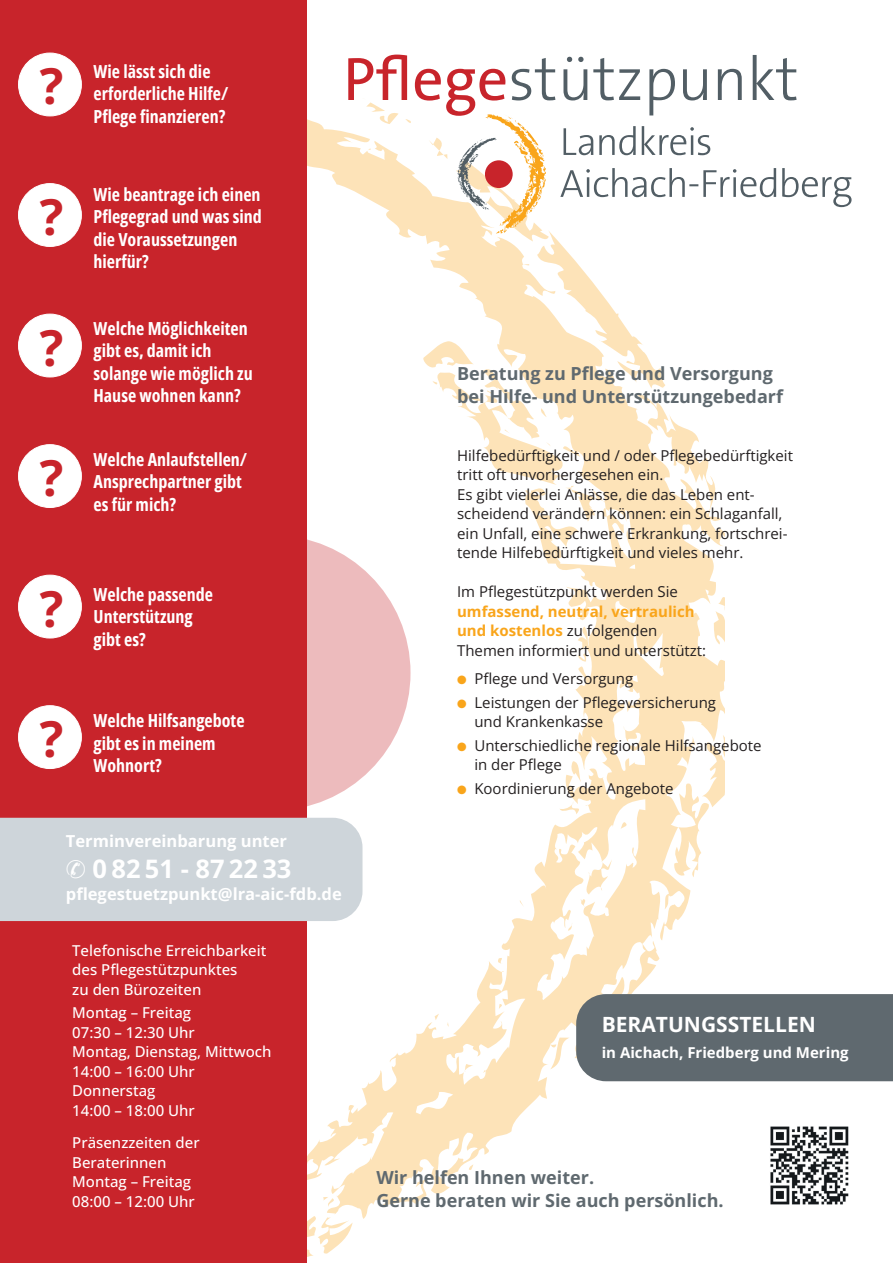
<style>
.page{position:relative;width:893px;height:1263px;background:#fff}
.page>*{position:absolute;margin:0;border:0;box-sizing:border-box;transform-origin:0 0}
._71_Inhalt_Überschrift{font:700 49.5px "Open Sans";color:#c8242b}
._11_Grundtext_Regular{font:700 25.5px "Open Sans";color:#fff}
._11_Grundtext_Regular-2{font:700 21px "Open Sans";color:#fff}
._71_Inhalt_Überschrift-2{font:700 18px/22.5px "Open Sans Condensed";color:#fff}
._11_Grundtext_Regular-3{font:700 18px/22.5px "Open Sans";color:#5f696f}
._11_Grundtext_Regular-4{font:700 16.5px "Open Sans";color:#fff}
._71_Inhalt_Überschrift-3{font:15px/19.5px "Open Sans";color:#231f20}
._71_Inhalt_Überschrift-4{font:500 15px/19.5px "Open Sans";color:#fff}
._71_Inhalt_Überschrift-5{font:700 15px "Open Sans";color:#f9a51b}
._11_Grundtext_Regular-5{font:700 15px "Open Sans";color:#fff}
.s1{font-weight:400;color:#231f20}
.s2{color:#f9a51b}
</style>
<div class="page">
<svg style="left:307px;top:98px;width:417px;height:1158px"></svg>
<div style="left:0;top:0;width:307px;height:1263px;background:#c8242b"></div>
<svg style="left:348px;top:55px;width:59px;height:45px"></svg>
<svg style="left:415px;top:55px;width:436px;height:179px"></svg>
<div style="left:0;top:818px;width:362px;height:103px;background:#ced5da"></div>
<svg style="left:550px;top:994px;width:343px;height:87px;background:#6e7679"></svg>
<img style="left:770px;top:1126px;width:79px;height:79px">
<div style="left:19px;top:53px;width:62px;height:63px;background:#fff;border-radius:50%"></div>
<div style="left:18px;top:53px;width:64px;height:63px;border:1px solid #fff;border-radius:50%"></div>
<div style="left:19px;top:184px;width:62px;height:62px;background:#fff;border-radius:50%"></div>
<div style="left:18px;top:183px;width:64px;height:64px;border:1px solid #fff;border-radius:50%"></div>
<div style="left:19px;top:314px;width:62px;height:63px;background:#fff;border-radius:50%"></div>
<div style="left:18px;top:314px;width:64px;height:63px;border:1px solid #fff;border-radius:50%"></div>
<div style="left:19px;top:445px;width:62px;height:62px;background:#fff;border-radius:50%"></div>
<div style="left:18px;top:444px;width:64px;height:64px;border:1px solid #fff;border-radius:50%"></div>
<div style="left:19px;top:575px;width:62px;height:63px;background:#fff;border-radius:50%"></div>
<div style="left:18px;top:575px;width:64px;height:63px;border:1px solid #fff;border-radius:50%"></div>
<div style="left:19px;top:706px;width:62px;height:62px;background:#fff;border-radius:50%"></div>
<div style="left:18px;top:705px;width:64px;height:64px;border:1px solid #fff;border-radius:50%"></div>
<p class="_71_Inhalt_Überschrift" style="left:40px;top:53px;width:25px">?</p>
<p class="_71_Inhalt_Überschrift" style="left:40px;top:183px;width:25px">?</p>
<p class="_71_Inhalt_Überschrift" style="left:40px;top:314px;width:25px">?</p>
<p class="_71_Inhalt_Überschrift" style="left:40px;top:444px;width:25px">?</p>
<p class="_71_Inhalt_Überschrift" style="left:40px;top:575px;width:25px">?</p>
<p class="_71_Inhalt_Überschrift" style="left:40px;top:705px;width:25px">?</p>
<p class="_71_Inhalt_Überschrift-2" style="left:94px;top:60px;width:119px">Wie lässt sich die</p>
<p class="_71_Inhalt_Überschrift-2" style="left:94px;top:82px;width:136px">erforderliche Hilfe/</p>
<p class="_71_Inhalt_Überschrift-2" style="left:94px;top:105px;width:133px">Pflege finanzieren?</p>
<p class="_71_Inhalt_Überschrift-2" style="left:94px;top:183px;width:170px">Wie beantrage ich einen<br>Pflegegrad und was sind die Voraussetzungen hierfür?</p>
<p class="_71_Inhalt_Überschrift-2" style="left:94px;top:317px;width:156px">Welche Möglichkeiten</p>
<p class="_71_Inhalt_Überschrift-2" style="left:94px;top:339px;width:161px">gibt es, damit ich solange wie möglich zu</p>
<p class="_71_Inhalt_Überschrift-2" style="left:94px;top:384px;width:149px">Hause wohnen kann?</p>
<p class="_71_Inhalt_Überschrift-2" style="left:94px;top:447px;width:155px">Welche Anlaufstellen/</p>
<p class="_71_Inhalt_Überschrift-2" style="left:94px;top:470px;width:150px">Ansprechpartner gibt</p>
<p class="_71_Inhalt_Überschrift-2" style="left:94px;top:492px;width:84px">es für mich?</p>
<p class="_71_Inhalt_Überschrift-2" style="left:94px;top:583px;width:121px">Welche passende</p>
<p class="_71_Inhalt_Überschrift-2" style="left:94px;top:605px;width:101px">Unterstützung</p>
<p class="_71_Inhalt_Überschrift-2" style="left:94px;top:628px;width:54px">gibt es?</p>
<p class="_71_Inhalt_Überschrift-2" style="left:94px;top:709px;width:153px">Welche Hilfsangebote</p>
<p class="_71_Inhalt_Überschrift-2" style="left:94px;top:731px;width:124px">gibt es in meinem</p>
<p class="_71_Inhalt_Überschrift-2" style="left:94px;top:754px;width:70px">Wohnort?</p>
<p class="_11_Grundtext_Regular-4" style="left:66px;top:830px;width:223px">Terminvereinbarung unter</p>
<p class="_11_Grundtext_Regular" style="left:66px;top:851px;width:227px">✆ 0 82 51 - 87 22 33</p>
<p class="_11_Grundtext_Regular-4" style="left:66px;top:883px;width:277px">pflegestuetzpunkt@lra-aic-fdb.de</p>
<p class="_71_Inhalt_Überschrift-4" style="left:72px;top:940px;width:196px">Telefonische Erreichbarkeit des Pflegestützpunktes<br>zu den Bürozeiten</p>
<p class="_71_Inhalt_Überschrift-4" style="left:72px;top:1003px;width:124px">Montag – Freitag<br>07:30 – 12:30 Uhr</p>
<p class="_71_Inhalt_Überschrift-4" style="left:72px;top:1042px;width:201px">Montag, Dienstag, Mittwoch<br>14:00 – 16:00 Uhr</p>
<p class="_71_Inhalt_Überschrift-4" style="left:72px;top:1081px;width:124px">Donnerstag<br>14:00 – 18:00 Uhr</p>
<p class="_71_Inhalt_Überschrift-4" style="left:72px;top:1133px;width:129px">Präsenzzeiten der<br>Beraterinnen</p>
<p class="_71_Inhalt_Überschrift-4" style="left:72px;top:1172px;width:124px">Montag – Freitag<br>08:00 – 12:00 Uhr</p>
<p class="_11_Grundtext_Regular-3" style="left:457px;top:362px;width:327px">Beratung zu Pflege und Versorgung bei Hilfe- und Unterstützungebedarf</p>
<p class="_71_Inhalt_Überschrift-3" style="left:457px;top:445px;width:337px">Hilfebedürftigkeit und / oder Pflegebedürftigkeit tritt oft unvorhergesehen ein.</p>
<p class="_71_Inhalt_Überschrift-3" style="left:457px;top:484px;width:332px">Es gibt vielerlei Anlässe, die das Leben ent&shy;scheidend verändern können: ein Schlaganfall, ein Unfall, eine schwere Erkrankung, fortschrei&shy;tende Hilfebedürftigkeit und vieles mehr.</p>
<p class="_71_Inhalt_Überschrift-3" style="left:457px;top:582px;width:222px">Im Pflegestützpunkt werden Sie</p>
<p class="_71_Inhalt_Überschrift-5" style="left:457px;top:601px;width:239px">umfassend, neutral, vertraulich</p>
<p class="_71_Inhalt_Überschrift-5" style="left:457px;top:620px;width:202px">und kostenlos <span class="s1">zu folgenden</span></p>
<p class="_71_Inhalt_Überschrift-3" style="left:457px;top:640px;width:251px">Themen informiert und unterstützt:</p>
<p class="_71_Inhalt_Überschrift-3" style="left:457px;top:668px;width:178px"><span class="s2">●</span> Pflege und Versorgung</p>
<p class="_71_Inhalt_Überschrift-3" style="left:474px;top:692px;width:243px;text-indent:-17px"><span class="s2">●</span> Leistungen der Pflegeversicherung und Krankenkasse</p>
<p class="_71_Inhalt_Überschrift-3" style="left:474px;top:735px;width:289px;text-indent:-17px"><span class="s2">●</span> Unterschiedliche regionale Hilfsangebote in der Pflege</p>
<p class="_71_Inhalt_Überschrift-3" style="left:457px;top:778px;width:218px"><span class="s2">●</span> Koordinierung der Angebote</p>
<p class="_11_Grundtext_Regular-2" style="left:602px;top:1010px;width:216px">BERATUNGSSTELLEN</p>
<p class="_11_Grundtext_Regular-5" style="left:602px;top:1042px;width:248px">in Aichach, Friedberg und Mering</p>
<p class="_11_Grundtext_Regular-3" style="left:376px;top:1166px;width:349px">Wir helfen Ihnen weiter.<br>Gerne beraten wir Sie auch persönlich.</p>
</div>
